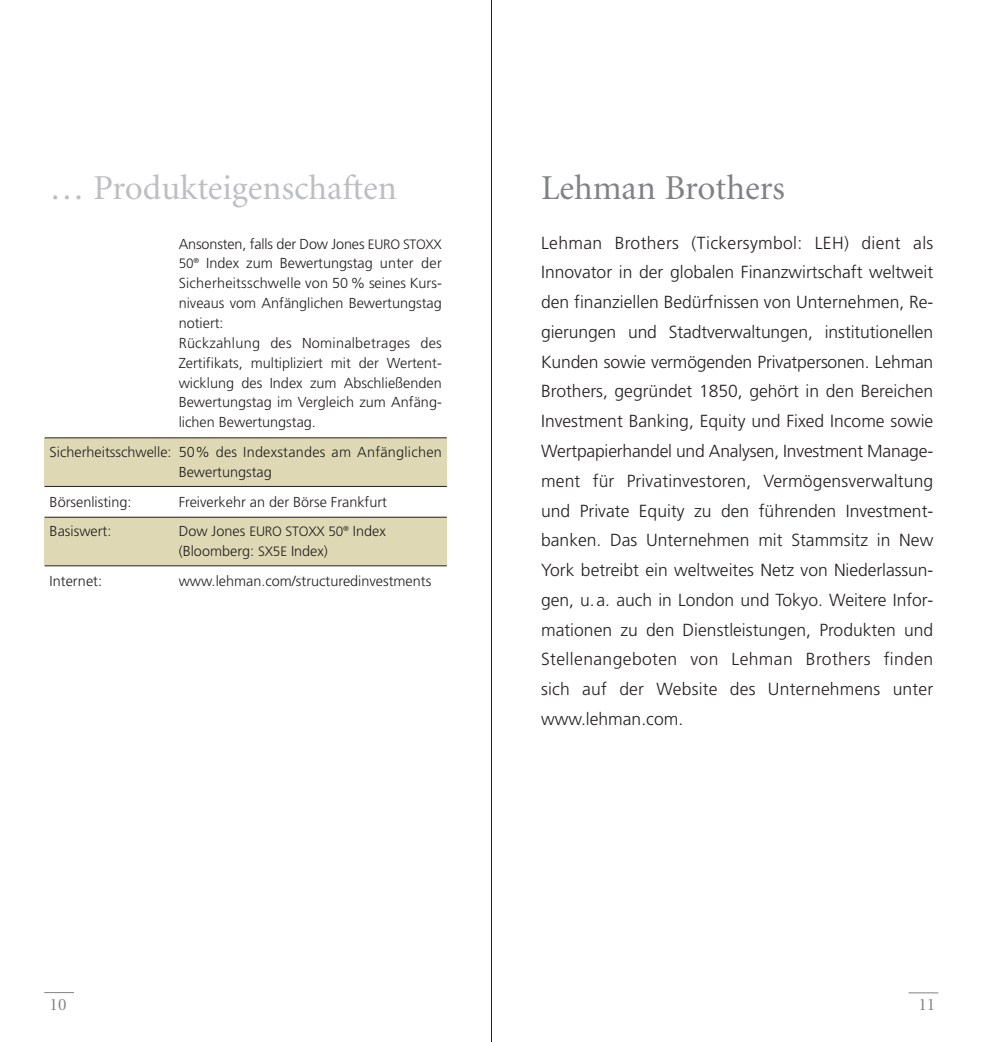
<style>
.page{position:relative;width:983px;height:1042px;background:#fff}
.page>*{position:absolute;margin:0;border:0;box-sizing:border-box;transform-origin:0 0}
.t1{font:35px "Minion";color:#bdbec1}
.t2{font:35px "Minion";color:#808285}
.t3{font:300 17.5px/29.8px "Frutiger";letter-spacing:.01em;color:#231f20;text-align:justify}
.t4{font:17.5px "Minion";color:#808285}
.t5{font:300 14.35px/19.8px "Frutiger";color:#231f20}
.s1{font-size:13.65px}
</style>
<div class="page">
<div style="left:45px;top:438px;width:401px;height:48px;background:#ded9b4"></div>
<hr style="left:45px;top:437px;width:401px;height:1px;background:#231f20">
<hr style="left:45px;top:486px;width:401px;height:1px;background:#231f20">
<div style="left:45px;top:517px;width:401px;height:49px;background:#ded9b4"></div>
<hr style="left:45px;top:517px;width:401px;height:1px;background:#231f20">
<hr style="left:45px;top:565px;width:401px;height:1px;background:#231f20">
<hr style="left:908px;top:992px;width:30px;height:1px;background:#808285">
<hr style="left:44px;top:992px;width:30px;height:1px;background:#808285">
<hr style="left:491px;top:0;width:1px;height:1042px;background:#231f20">
<h1 class="t1" style="left:50px;top:174px;width:349px">… Produkteigenschaften</h1>
<p class="t5" style="left:179px;top:235px;width:264px">Ansonsten, falls der Dow Jones <span class="s1">EURO STOXX 50</span><sup>®</sup> Index zum Bewertungstag unter der Sicherheitsschwelle von 50 % seines Kurs&shy;niveaus vom Anfänglichen Bewertungstag notiert:<br>Rückzahlung des Nominalbetrages des Zertifikats, multipliziert mit der Wertent&shy;wicklung des Index zum Abschließenden Bewertungstag im Vergleich zum Anfäng&shy;lichen Bewertungstag.</p>
<p class="t5" style="left:179px;top:443px;width:264px;text-indent:-129px">Sicherheitsschwelle: 50% des Indexstandes am Anfänglichen<br>Bewertungstag</p>
<p class="t5" style="left:50px;top:493px;width:83px">Börsenlisting:</p>
<p class="t5" style="left:179px;top:493px;width:210px">Freiverkehr an der Börse Frankfurt</p>
<p class="t5" style="left:50px;top:522px;width:63px">Basiswert:</p>
<p class="t5" style="left:179px;top:522px;width:209px">Dow Jones <span class="s1">EURO STOXX 50</span><sup>®</sup> Index (Bloomberg: <span class="s1">SX5E</span> Index)</p>
<p class="t5" style="left:50px;top:572px;width:54px">Internet:</p>
<p class="t5" style="left:179px;top:572px;width:254px">www.lehman.com/structuredinvestments</p>
<h1 class="t2" style="left:541px;top:174px;width:245px">Lehman Brothers</h1>
<p class="t3" style="left:541px;top:229px;width:393px">Lehman Brothers (Tickersymbol: LEH) dient als Innovator in der globalen Finanzwirtschaft weltweit den finanziellen Bedürfnissen von Unternehmen, Re&shy;gierungen und Stadtverwaltungen, institutionellen Kunden sowie vermögenden Privatpersonen. Lehman Brothers, gegründet 1850, gehört in den Bereichen Investment Banking, Equity und Fixed Income sowie Wertpapierhandel und Analysen, Investment Manage&shy;ment für Privatinvestoren, Vermögensverwaltung und Private Equity zu den führenden Investment&shy;banken. Das Unternehmen mit Stammsitz in New York betreibt ein weltweites Netz von Niederlassun&shy;gen, u.a. auch in London und Tokyo. Weitere Infor&shy;mationen zu den Dienstleistungen, Produkten und Stellenangeboten von Lehman Brothers finden sich auf der Website des Unternehmens unter www.lehman.com.</p>
<p class="t4" style="left:50px;top:997px;width:18px">10</p>
<p class="t4" style="left:918px;top:997px;width:18px">11</p>
</div>
